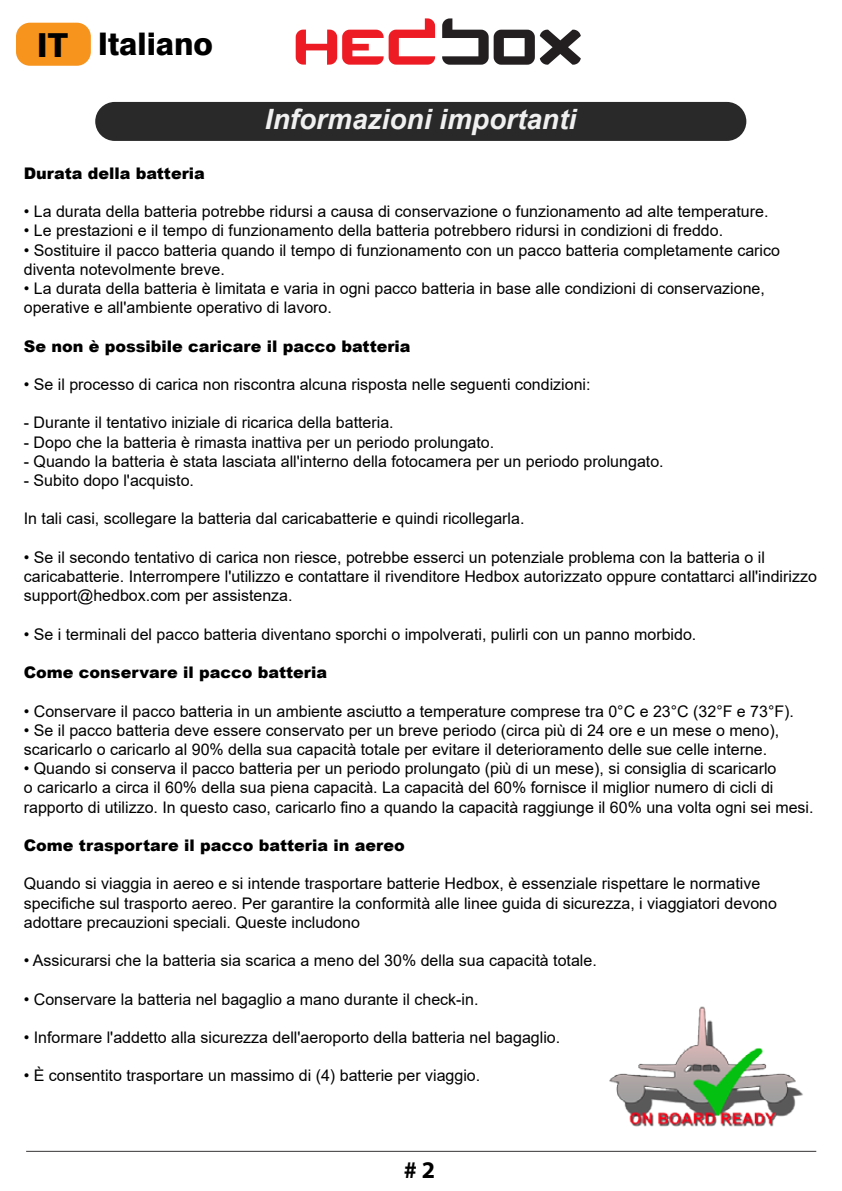
<style>
.page{position:relative;width:842px;height:1191px;background:#fff}
.page>*{position:absolute;margin:0;border:0;box-sizing:border-box;transform-origin:0 0}
.t1{font:800 31.2px "Swiss 721 BT";color:#000}
.t2{font:italic 700 28px "Arial";color:#f0f0f0}
.t3{font:700 24px "Myriad Pro";color:#000}
.t4{font:16px/19.2px "Arial";color:#000}
.t5{font:900 16px "Arial";color:#000}
.s1{font-size:33.2px}
</style>
<div class="page">
<svg style="left:296px;top:18px;width:139px;height:47px"></svg>
<svg style="left:442px;top:18px;width:139px;height:47px"></svg>
<div style="left:95px;top:102px;width:651px;height:39px;background:#292929;border-radius:19px"></div>
<img style="left:609px;top:1006px;width:194px;height:121px">
<hr style="left:26px;top:1150px;width:790px;height:1px;background:#373435">
<div style="left:16px;top:23px;width:75px;height:43px;background:#f7941e;border-radius:14px"></div>
<h1 class="t1" style="left:37px;top:25px;width:178px"><span class="s1">IT</span> Italiano</h1>
<h2 class="t2" style="left:265px;top:100px;width:313px">Informazioni importanti</h2>
<p class="t5" style="left:24px;top:161px;width:183px">Durata della batteria</p>
<p class="t4" style="left:24px;top:202px;width:746px">• La durata della batteria potrebbe ridursi a causa di conservazione o funzionamento ad alte temperature.</p>
<p class="t4" style="left:24px;top:221px;width:701px">• Le prestazioni e il tempo di funzionamento della batteria potrebbero ridursi in condizioni di freddo.</p>
<p class="t4" style="left:24px;top:240px;width:758px">• Sostituire il pacco batteria quando il tempo di funzionamento con un pacco batteria completamente carico diventa notevolmente breve.</p>
<p class="t4" style="left:24px;top:279px;width:743px">• La durata della batteria è limitata e varia in ogni pacco batteria in base alle condizioni di conservazione, operative e all'ambiente operativo di lavoro.</p>
<p class="t5" style="left:24px;top:334px;width:388px">Se non è possibile caricare il pacco batteria</p>
<p class="t4" style="left:24px;top:375px;width:568px">• Se il processo di carica non riscontra alcuna risposta nelle seguenti condizioni:</p>
<p class="t4" style="left:24px;top:413px;width:371px">- Durante il tentativo iniziale di ricarica della batteria.</p>
<p class="t4" style="left:24px;top:432px;width:472px">- Dopo che la batteria è rimasta inattiva per un periodo prolungato.</p>
<p class="t4" style="left:24px;top:451px;width:641px">- Quando la batteria è stata lasciata all'interno della fotocamera per un periodo prolungato.</p>
<p class="t4" style="left:24px;top:471px;width:172px">- Subito dopo l'acquisto.</p>
<p class="t4" style="left:24px;top:509px;width:502px">In tali casi, scollegare la batteria dal caricabatterie e quindi ricollegarla.</p>
<p class="t4" style="left:24px;top:547px;width:795px">• Se il secondo tentativo di carica non riesce, potrebbe esserci un potenziale problema con la batteria o il caricabatterie. Interrompere l'utilizzo e contattare il rivenditore Hedbox autorizzato oppure contattarci all'indirizzo support@hedbox.com per assistenza.</p>
<p class="t4" style="left:24px;top:624px;width:674px">• Se i terminali del pacco batteria diventano sporchi o impolverati, pulirli con un panno morbido.</p>
<p class="t5" style="left:24px;top:661px;width:305px">Come conservare il pacco batteria</p>
<p class="t4" style="left:24px;top:701px;width:772px">• Conservare il pacco batteria in un ambiente asciutto a temperature comprese tra 0°C e 23°C (32°F e 73°F).</p>
<p class="t4" style="left:24px;top:720px;width:757px">• Se il pacco batteria deve essere conservato per un breve periodo (circa più di 24 ore e un mese o meno), scaricarlo o caricarlo al 90% della sua capacità totale per evitare il deterioramento delle sue celle interne.</p>
<p class="t4" style="left:24px;top:759px;width:791px">• Quando si conserva il pacco batteria per un periodo prolungato (più di un mese), si consiglia di scaricarlo<br>o caricarlo a circa il 60% della sua piena capacità. La capacità del 60% fornisce il miglior numero di cicli di rapporto di utilizzo. In questo caso, caricarlo fino a quando la capacità raggiunge il 60% una volta ogni sei mesi.</p>
<p class="t5" style="left:24px;top:833px;width:382px">Come trasportare il pacco batteria in aereo</p>
<p class="t4" style="left:24px;top:874px;width:755px">Quando si viaggia in aereo e si intende trasportare batterie Hedbox, è essenziale rispettare le normative specifiche sul trasporto aereo. Per garantire la conformità alle linee guida di sicurezza, i viaggiatori devono adottare precauzioni speciali. Queste includono</p>
<p class="t4" style="left:24px;top:951px;width:574px">• Assicurarsi che la batteria sia scarica a meno del 30% della sua capacità totale.</p>
<p class="t4" style="left:24px;top:989px;width:456px">• Conservare la batteria nel bagaglio a mano durante il check-in.</p>
<p class="t4" style="left:24px;top:1027px;width:538px">• Informare l'addetto alla sicurezza dell'aeroporto della batteria nel bagaglio.</p>
<p class="t4" style="left:24px;top:1066px;width:458px">• È consentito trasportare un massimo di (4) batterie per viaggio.</p>
<h3 class="t3" style="left:404px;top:1154px;width:33px"># 2</h3>
</div>
